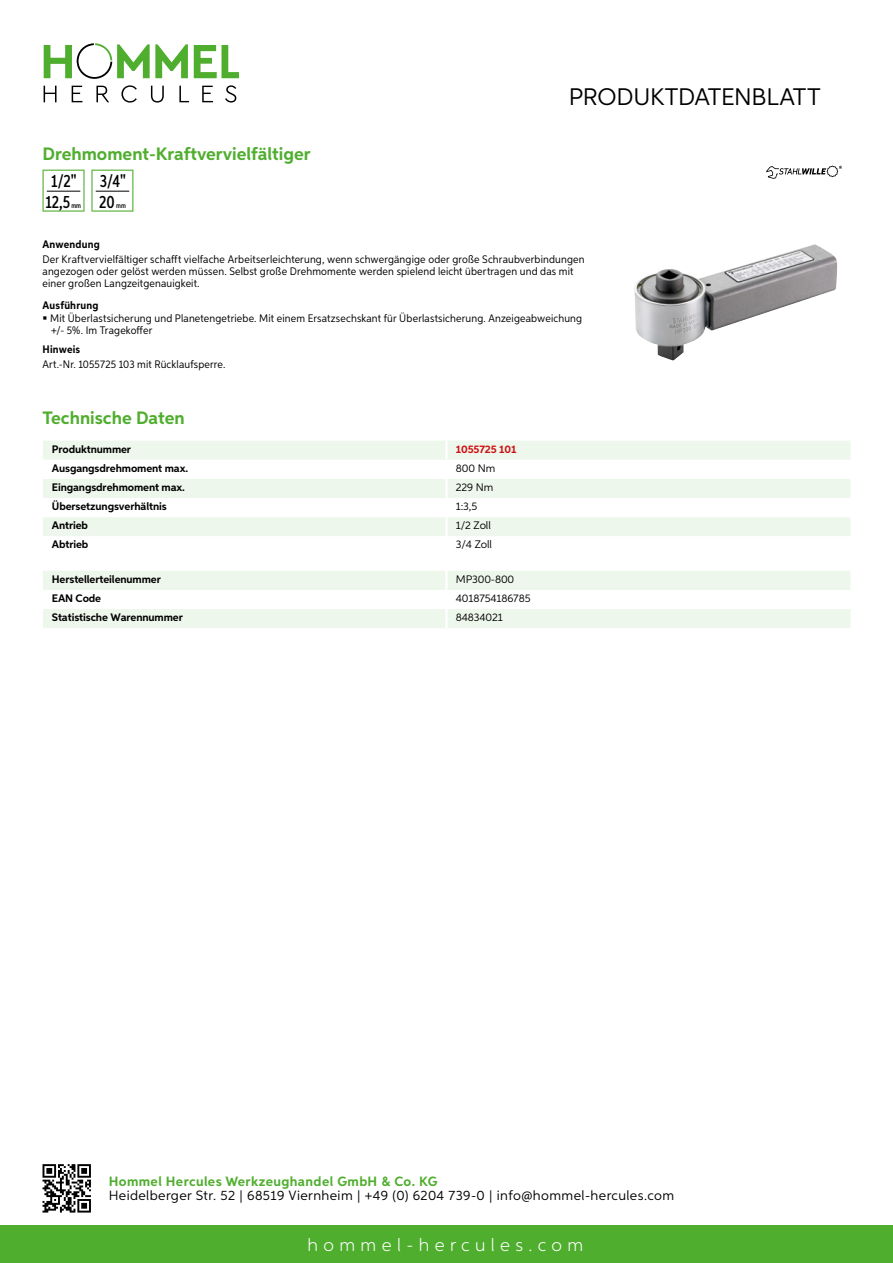
<style>
.page{position:relative;width:893px;height:1263px;background:#fff}
.page>*{position:absolute;margin:0;border:0;box-sizing:border-box;transform-origin:0 0}
.t1{font:24px "Aspira";letter-spacing:-.01em;color:#000}
.t2{font:700 18px "Aspira";color:#50ae2f}
.t3{font:300 18px "Aspira";letter-spacing:.3em;color:#fff}
.t4{font:500 17.85px/20.4px "Aspira XX Nar";color:#000;text-align:center}
.t5{font:13.5px "Aspira";letter-spacing:.03em;color:#000}
.t6{font:700 13.5px "Aspira";letter-spacing:.03em;color:#50ae2f}
.t7{font:10.95px/12px "Aspira Nar";letter-spacing:.015em;color:#000}
.t8{font:700 10.95px "Aspira";letter-spacing:-.01em;color:#000}
.t9{font:10.95px "Aspira";letter-spacing:-.01em;color:#000}
.t10{font:700 10.95px "Aspira Nar";letter-spacing:.02em;color:#000}
.t11{font:700 10.95px "Aspira";letter-spacing:-.01em;color:#cd1013}
.t12{font:500 7.35px "Aspira XX Nar";color:#000}
</style>
<div class="page">
<div style="left:0;top:1226px;width:893px;height:37px;background:#50ae2f"></div>
<svg style="left:43px;top:1164px;width:48px;height:48px"></svg>
<svg style="left:194px;top:45px;width:45px;height:33px"></svg>
<svg style="left:44px;top:43px;width:144px;height:36px"></svg>
<svg style="left:44px;top:86px;width:13px;height:16px"></svg>
<svg style="left:72px;top:86px;width:10px;height:16px"></svg>
<svg style="left:96px;top:86px;width:13px;height:16px"></svg>
<svg style="left:121px;top:85px;width:16px;height:18px"></svg>
<svg style="left:151px;top:86px;width:13px;height:17px"></svg>
<svg style="left:179px;top:86px;width:10px;height:16px"></svg>
<svg style="left:202px;top:86px;width:11px;height:16px"></svg>
<svg style="left:225px;top:85px;width:11px;height:18px"></svg>
<div style="left:43px;top:441px;width:807px;height:19px;background:#eef7eb"></div>
<svg style="left:43px;top:479px;width:807px;height:57px;fill:#eef7eb"></svg>
<hr style="left:445px;top:441px;width:3px;height:19px;background:#fff">
<hr style="left:445px;top:479px;width:3px;height:19px;background:#fff">
<hr style="left:445px;top:498px;width:3px;height:19px;background:#fff">
<hr style="left:445px;top:517px;width:3px;height:19px;background:#fff">
<svg style="left:43px;top:571px;width:807px;height:57px"></svg>
<hr style="left:445px;top:609px;width:3px;height:19px;background:#fff">
<svg style="left:43px;top:170px;width:42px;height:42px"></svg>
<hr style="left:47px;top:191px;width:33px;height:1px;background:#000">
<svg style="left:91px;top:170px;width:42px;height:42px"></svg>
<hr style="left:96px;top:191px;width:33px;height:1px;background:#000">
<img style="left:634px;top:244px;width:204px;height:116px">
<svg style="left:766px;top:166px;width:76px;height:13px"></svg>
<h2 class="t2" style="left:43px;top:142px;width:270px">Drehmoment-Kraftvervielfältiger</h2>
<h3 class="t4" style="left:45px;top:171px;width:33px">1/2"<br>12,5</h3>
<p class="t12" style="left:71px;top:201px;width:11px">mm</p>
<h3 class="t4" style="left:99px;top:171px;width:28px;text-align:left">3/4"<br>20</h3>
<p class="t12" style="left:116px;top:201px;width:11px">mm</p>
<h1 class="t1" style="left:569px;top:82px;width:253px">Produktdatenblatt</h1>
<p class="t10" style="left:43px;top:237px;width:59px">Anwendung</p>
<p class="t7" style="left:43px;top:253px;width:544px">Der Kraftvervielfältiger schafft vielfache Arbeitserleichterung, wenn schwergängige oder große Schraubverbindungen angezogen oder gelöst werden müssen. Selbst große Drehmomente werden spielend leicht übertragen und das mit einer großen Langzeitgenauigkeit.</p>
<p class="t10" style="left:43px;top:298px;width:58px">Ausführung</p>
<p class="t7" style="left:50px;top:312px;width:533px">Mit Überlastsicherung und Planetengetriebe. Mit einem Ersatzsechskant für Überlastsicherung. Anzeigeabweichung +/- 5%. Im Tragekoffer</p>
<p class="t10" style="left:43px;top:342px;width:39px">Hinweis</p>
<p class="t7" style="left:43px;top:358px;width:184px">Art.-Nr. 1055725 103 mit Rücklaufsperre.</p>
<h2 class="t2" style="left:43px;top:406px;width:144px">Technische Daten</h2>
<p class="t8" style="left:52px;top:442px;width:81px">Produktnummer</p>
<p class="t11" style="left:456px;top:442px;width:62px">1055725 101</p>
<p class="t8" style="left:52px;top:461px;width:138px">Ausgangsdrehmoment max.</p>
<p class="t9" style="left:456px;top:461px;width:41px">800 N m</p>
<p class="t8" style="left:52px;top:480px;width:135px">Eingangsdrehmoment max.</p>
<p class="t9" style="left:456px;top:480px;width:39px">229 N m</p>
<p class="t8" style="left:52px;top:499px;width:116px">Übersetzungsverhältnis</p>
<p class="t9" style="left:456px;top:499px;width:23px">1:3,5</p>
<p class="t8" style="left:52px;top:519px;width:38px">Antrieb</p>
<p class="t9" style="left:456px;top:519px;width:36px">1/2 Zoll</p>
<p class="t8" style="left:52px;top:538px;width:38px">Abtrieb</p>
<p class="t9" style="left:456px;top:538px;width:38px">3/4 Zoll</p>
<p class="t8" style="left:52px;top:572px;width:111px">Herstellerteilenummer</p>
<p class="t9" style="left:456px;top:572px;width:60px">MP300-800</p>
<p class="t8" style="left:52px;top:591px;width:51px">EAN Code</p>
<p class="t9" style="left:456px;top:591px;width:76px">4018754186785</p>
<p class="t8" style="left:52px;top:610px;width:132px">Statistische Warennummer</p>
<p class="t9" style="left:456px;top:611px;width:48px">84834021</p>
<p class="t6" style="left:109px;top:1172px;width:330px">Hommel Hercules Werkzeughandel GmbH &amp; Co. KG</p>
<p class="t5" style="left:109px;top:1187px;width:567px">Heidelberger Str. 52 | 68519 Viernheim | +49 (0) 6204 739-0 | info@hommel-hercules.com</p>
<h2 class="t3" style="left:307px;top:1234px;width:277px">hommel-hercules.com</h2>
</div>
